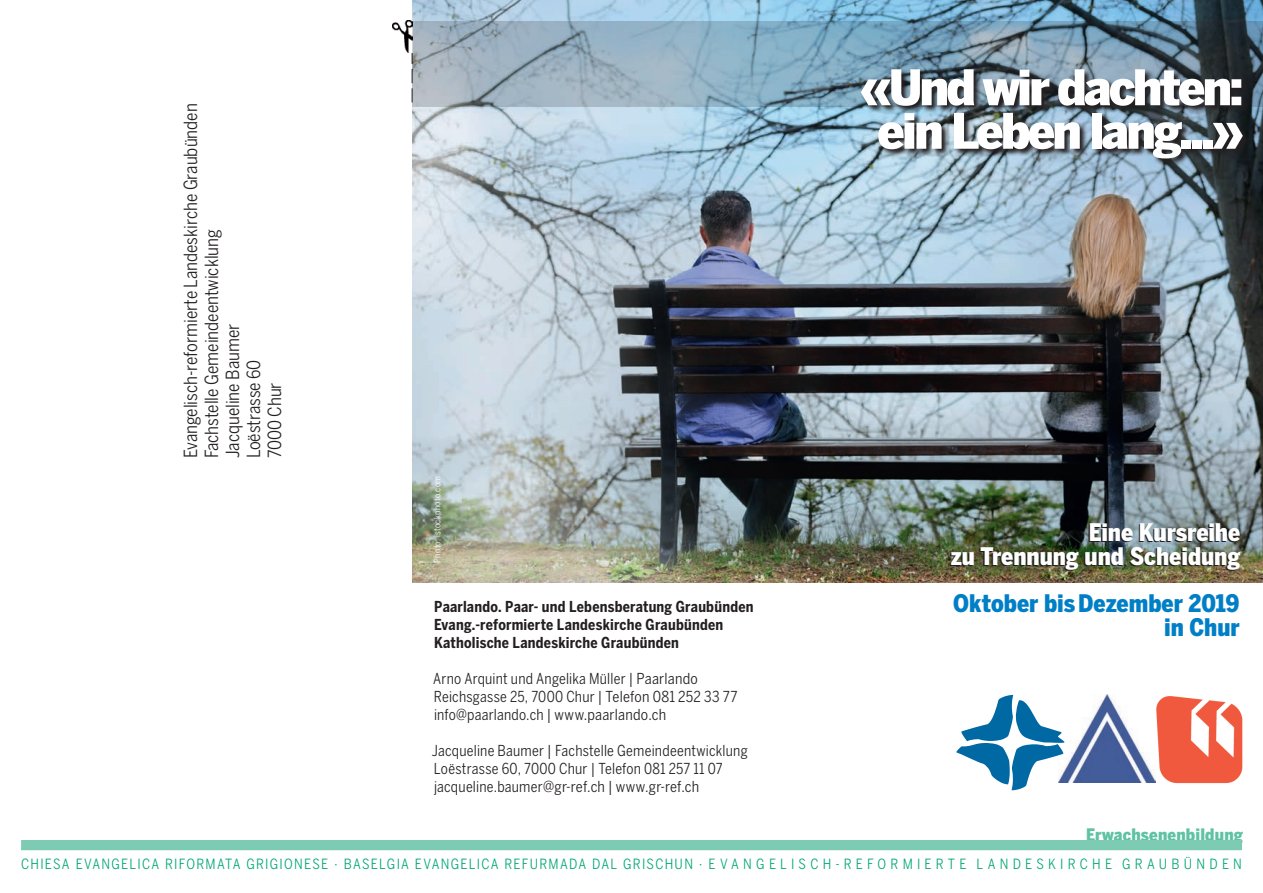
<style>
.page{position:relative;width:1263px;height:893px;background:#fff}
.page>*{position:absolute;margin:0;border:0;box-sizing:border-box;transform-origin:0 0}
.t1{font:900 48.6px/43.5px "Benton Sans Cond";letter-spacing:-.05em;color:#fff;text-align:center;scale:1.11 1}
.t2{font:900 24px "Benton Sans Cond";color:#fff}
.t3{font:900 24px/24px "Benton Sans Cond";color:#007fc6;text-align:right}
.t4{font:18px/21px "Benton Sans Cond";color:#231f20}
.t5{font:900 17.1px "Benton Sans Cond";letter-spacing:.01em;color:#5fc2a4}
.t6{font:15px/18px "Benton Sans Cond";letter-spacing:.015em;color:#231f20}
.t7{font:700 15px/18px "Benton Sans Cond";letter-spacing:.015em;color:#231f20}
.t8{font:13.95px "Benton Sans Cond";letter-spacing:.09em;color:#00a776}
.t9{font:9px "Benton Sans Cond";letter-spacing:.03em;color:#fff}
</style>
<div class="page">
<img style="left:412px;top:0;width:851px;height:583px">
<img style="left:393px;top:21px;width:19px;height:32px">
<svg style="left:412px;top:21px;width:851px;height:85px;background:#819cae"></svg>
<svg style="left:861px;top:69px;width:390px;height:98px;background:#525f68"></svg>
<img style="left:1156px;top:696px;width:87px;height:88px">
<img style="left:1064px;top:694px;width:92px;height:89px">
<div style="left:22px;top:840px;width:1219px;height:10px;background:#7dcbb3"></div>
<svg style="left:956px;top:695px;width:108px;height:95px"></svg>
<p class="t4" style="left:180px;top:458px;width:357px;rotate:-90deg">Evangelisch-reformierte Landeskirche Graubünden<br>Fachstelle Gemeindeentwicklung<br>Jacqueline Baumer<br>Loëstrasse 60<br>7000 Chur</p>
<h1 class="t1" style="left:860px;top:67px;width:347px">«Und wir dachten: ein Leben lang...»</h1>
<p class="t9" style="left:432px;top:562px;width:88px;rotate:-90deg">Photo: istockphoto.com</p>
<p class="t7" style="left:434px;top:598px;width:321px">Paarlando. Paar- und Lebensberatung Graubünden<br>Evang.-reformierte Landeskirche Graubünden<br>Katholische Landeskirche Graubünden</p>
<p class="t6" style="left:433px;top:670px;width:306px">Arno Arquint und Angelika Müller | Paarlando<br>Reichsgasse 25, 7000 Chur | Telefon 081 252 33 77 info@paarlando.ch | www.paarlando.ch</p>
<p class="t6" style="left:432px;top:742px;width:317px">Jacqueline Baumer | Fachstelle Gemeindeentwicklung<br>Loëstrasse 60, 7000 Chur | Telefon 081 257 11 07 jacqueline.baumer@gr-ref.ch | www.gr-ref.ch</p>
<h2 class="t2" style="left:1089px;top:518px;width:153px">Eine Kursreihe</h2>
<h2 class="t2" style="left:951px;top:542px;width:291px">zu Trennung und Scheidung</h2>
<h2 class="t3" style="left:953px;top:592px;width:288px">Oktober bisDezember 2019 in Chur</h2>
<p class="t5" style="left:1086px;top:824px;width:159px">Erwachsenenbildung</p>
<p class="t8" style="left:21px;top:855px;width:1222px">CHIESA EVANGELICA RIFORMATA GRIGIONESE · BASELGIA EVANGELICA REFURMADA DAL GRISCHUN · E V A N G E L I S C H - R E F O R M I E R T E L A N D E S K I R C H E G R A U B Ü N D E N</p>
</div>
